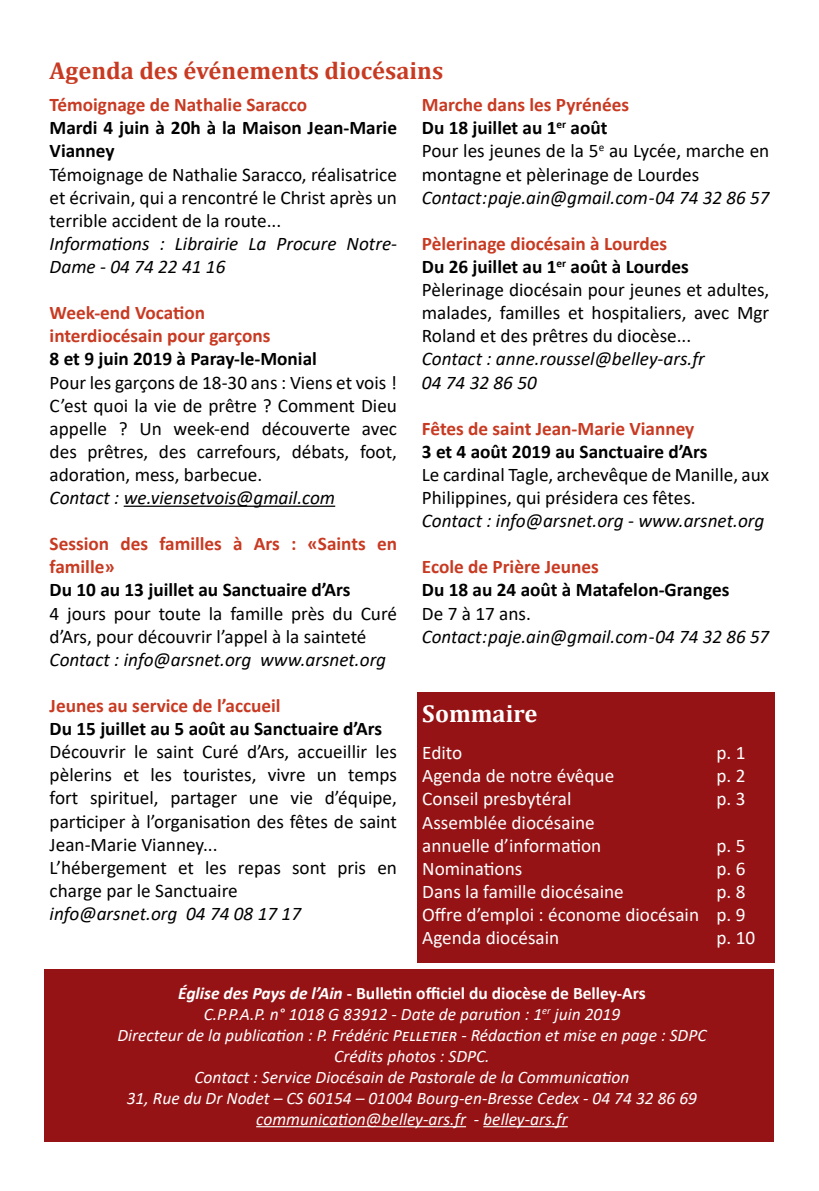
<style>
.page{position:relative;width:819px;height:1191px;background:#fff}
.page>*{position:absolute;margin:0;border:0;box-sizing:border-box;transform-origin:0 0}
.t1{font:700 24.5px "Cambria";color:#c83a22}
.t2{font:700 24.5px "Cambria";color:#fff}
.t3{font:19.25px/23.1px "Calibri";color:#000}
.t4{font:italic 19.25px/23.1px "Calibri";color:#000}
.t5{font:700 19.25px/23.1px "Calibri";color:#000}
.t6{font:19.25px/23.1px "Calibri";color:#fff}
.t7{font:700 19.25px/23.1px "Calibri";color:#c83a22}
.t8{font:italic 17.5px/21px "Calibri";color:#fff;text-align:center}
.s1{font-weight:700;color:#c83a22}
.s2{font-weight:700}
.s3{font-weight:700;font-style:normal}
</style>
<div class="page">
<hr style="left:124px;top:505px;width:211px;height:2px;background:#000">
<div style="left:45px;top:969px;width:729px;height:172px;background:#951315"></div>
<hr style="left:256px;top:1126px;width:210px;height:1px;background:#fff">
<hr style="left:483px;top:1126px;width:84px;height:1px;background:#fff">
<div style="left:417px;top:740px;width:357px;height:222px;background:#951315"></div>
<div style="left:417px;top:692px;width:357px;height:48px;background:#951315"></div>
<p class="t1" style="left:50px;top:53px;width:395px">Agenda des événements diocésains</p>
<p class="t7" style="left:50px;top:93px;width:259px">Témoignage de Nathalie Saracco</p>
<p class="t5" style="left:50px;top:116px;width:349px">Mardi 4 juin à 20h à la Maison Jean-Marie<br>Vianney</p>
<p class="t3" style="left:50px;top:162px;width:349px;text-align:justify">Témoignage de Nathalie Saracco, réalisatrice et écrivain, qui a rencontré le Christ après un terrible accident de la route...</p>
<p class="t4" style="left:50px;top:231px;width:349px">Informations : Librairie La Procure Notre-<br>Dame - 04 74 22 41 16</p>
<p class="t7" style="left:50px;top:301px;width:222px">Week-end Vocation interdiocésain pour garçons</p>
<p class="t5" style="left:50px;top:347px;width:269px">8 et 9 juin 2019 à Paray-le-Monial</p>
<p class="t3" style="left:50px;top:370px;width:349px;text-align:justify">Pour les garçons de 18-30 ans : Viens et vois !<br>C’est quoi la vie de prêtre ? Comment Dieu appelle ? Un week-end découverte avec des prêtres, des carrefours, débats, foot, adoration, mess, barbecue.</p>
<p class="t4" style="left:50px;top:485px;width:287px">Contact : we.viensetvois@gmail.com</p>
<p class="t7" style="left:50px;top:532px;width:349px">Session des familles à Ars : «Saints en famille»</p>
<p class="t5" style="left:50px;top:578px;width:302px">Du 10 au 13 juillet au Sanctuaire d’Ars</p>
<p class="t3" style="left:50px;top:601px;width:349px">4 jours pour toute la famille près du Curé d’Ars, pour découvrir l’appel à la sainteté</p>
<p class="t4" style="left:50px;top:647px;width:338px">Contact : info@arsnet.org www.arsnet.org</p>
<p class="t7" style="left:50px;top:694px;width:232px">Jeunes au service de l’accueil</p>
<p class="t5" style="left:50px;top:717px;width:334px">Du 15 juillet au 5 août au Sanctuaire d’Ars</p>
<p class="t3" style="left:50px;top:740px;width:349px">Découvrir le saint Curé d’Ars, accueillir les pèlerins et les touristes, vivre un temps fort spirituel, partager une vie d’équipe, participer à l’organisation des fêtes de saint Jean-Marie Vianney...<br>L’hébergement et les repas sont pris en charge par le Sanctuaire</p>
<p class="t4" style="left:50px;top:901px;width:253px">info@arsnet.org 04 74 08 17 17</p>
<p class="t3" style="left:422px;top:93px;width:349px"><span class="s1">Marche dans les Pyrénées<br></span><span class="s2">Du 18 juillet au 1</span><sup>er</sup> <span class="s2">août<br></span>Pour les jeunes de la 5<sup>e</sup> au Lycée, marche en montagne et pèlerinage de Lourdes</p>
<p class="t4" style="left:422px;top:185px;width:349px">Contact : paje.ain@gmail.com - 04 74 32 86 57</p>
<p class="t3" style="left:422px;top:231px;width:349px"><span class="s1">Pèlerinage diocésain à Lourdes<br></span><span class="s2">Du 26 juillet au 1</span><sup>er</sup> <span class="s2">août à Lourdes </span>Pèlerinage diocésain pour jeunes et adultes, malades, familles et hospitaliers, avec Mgr Roland et des prêtres du diocèse...</p>
<p class="t4" style="left:422px;top:347px;width:285px">Contact : anne.roussel@belley-ars.fr<br>04 74 32 86 50</p>
<p class="t7" style="left:422px;top:416px;width:274px">Fêtes de saint Jean-Marie Vianney</p>
<p class="t5" style="left:422px;top:439px;width:287px">3 et 4 août 2019 au Sanctuaire d’Ars</p>
<p class="t3" style="left:422px;top:462px;width:349px">Le cardinal Tagle, archevêque de Manille, aux<br>Philippines, qui présidera ces fêtes.</p>
<p class="t4" style="left:422px;top:508px;width:344px">Contact : info@arsnet.org - www.arsnet.org</p>
<p class="t7" style="left:422px;top:555px;width:178px">Ecole de Prière Jeunes</p>
<p class="t5" style="left:422px;top:578px;width:309px">Du 18 au 24 août à Matafelon-Granges</p>
<p class="t3" style="left:422px;top:601px;width:111px">De 7 à 17 ans.</p>
<p class="t4" style="left:422px;top:624px;width:349px">Contact : paje.ain@gmail.com - 04 74 32 86 57</p>
<p class="t2" style="left:422px;top:696px;width:117px">Sommaire</p>
<p class="t6" style="left:422px;top:741px;width:42px">Edito</p>
<p class="t6" style="left:716px;top:741px;width:31px">p. 1</p>
<p class="t6" style="left:422px;top:764px;width:193px">Agenda de notre évêque</p>
<p class="t6" style="left:716px;top:764px;width:31px">p. 2</p>
<p class="t6" style="left:422px;top:787px;width:151px">Conseil presbytéral</p>
<p class="t6" style="left:716px;top:787px;width:28px">p. 3</p>
<p class="t6" style="left:422px;top:810px;width:181px">Assemblée diocésaine annuelle d’information</p>
<p class="t6" style="left:716px;top:833px;width:31px">p. 5</p>
<p class="t6" style="left:422px;top:856px;width:102px">Nominations</p>
<p class="t6" style="left:716px;top:856px;width:31px">p. 6</p>
<p class="t6" style="left:422px;top:879px;width:203px">Dans la famille diocésaine</p>
<p class="t6" style="left:422px;top:879px;width:325px;text-align:justify;text-indent:294px">p. 8<br>Offre d’emploi : économe diocésain p. 9<br>Agenda diocésain</p>
<p class="t6" style="left:716px;top:925px;width:40px">p. 10</p>
<p class="t8" style="left:117px;top:981px;width:590px"><span class="s2">Église des Pays de l’Ain</span> <span class="s3">- Bulletin officiel du diocèse de Belley-Ars<br></span>C.P.P.A.P. n° 1018 G 83912 - Date de parution : 1<sup>er</sup> juin 2019<br>Directeur de la publication : P. Frédéric Pelletier - Rédaction et mise en page : SDPC Crédits photos : SDPC.<br>Contact : Service Diocésain de Pastorale de la Communication<br>31, Rue du Dr Nodet – CS 60154 – 01004 Bourg-en-Bresse Cedex - 04 74 32 86 69 communication@belley-ars.fr - belley-ars.fr</p>
</div>
